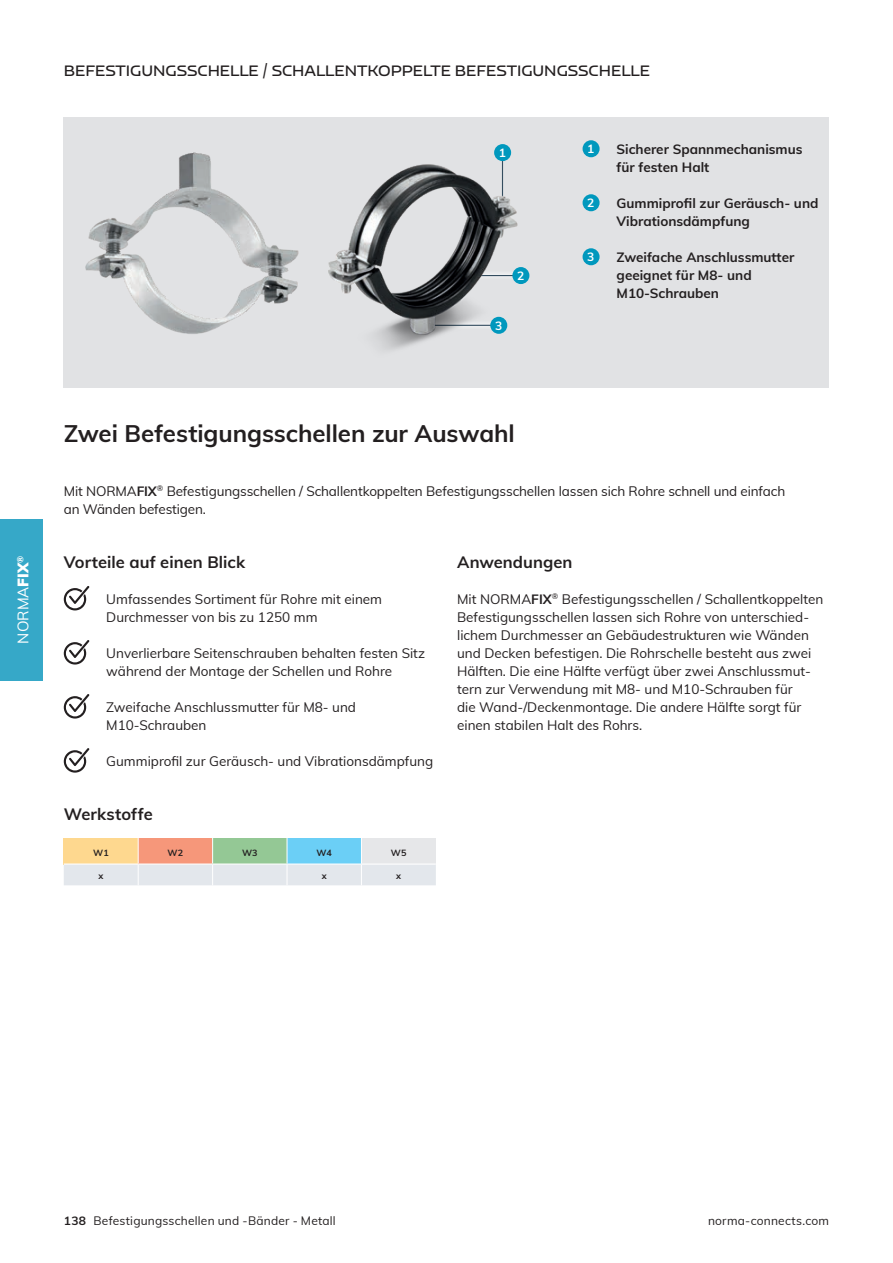
<style>
.page{position:relative;width:893px;height:1263px;background:#fff}
.page>*{position:absolute;margin:0;border:0;box-sizing:border-box;transform-origin:0 0}
.Headlines___level_02{font:700 24px "Muli";color:#231f20}
.Headlines___level_03{font:700 16.5px "Muli";letter-spacing:.005em;color:#231f20}
.t1{font:600 15px "Nizzoli";color:#231f20}
.t2{font:15px "Muli";color:#fff}
.Text_body{font:13.5px/18px "Muli";color:#231f20}
.Text_body-2{font:700 13.5px/18px "Muli";color:#231f20}
.t3{font:12px "Muli";letter-spacing:.015em;color:#231f20}
.Nummerierung{font:700 12px "Muli";color:#fff}
.t4{font:700 12px "Muli";color:#231f20}
.t5{font:700 9px "Muli";color:#231f20}
.s1{font-weight:900}
.s2{font-weight:700}
</style>
<div class="page">
<div style="left:0;top:519px;width:43px;height:161px;background:#36a8c8"></div>
<div style="left:64px;top:118px;width:765px;height:270px;background:#e1e2e4"></div>
<svg style="left:64px;top:838px;width:372px;height:47px;background:#d2d6cc"></svg>
<hr style="left:64px;top:863px;width:74px;height:2px;background:#fff">
<hr style="left:138px;top:863px;width:75px;height:2px;background:#fff">
<hr style="left:213px;top:863px;width:74px;height:2px;background:#fff">
<hr style="left:287px;top:863px;width:74px;height:2px;background:#fff">
<hr style="left:361px;top:863px;width:75px;height:2px;background:#fff">
<svg style="left:64px;top:586px;width:25px;height:24px"></svg>
<svg style="left:64px;top:640px;width:25px;height:24px"></svg>
<svg style="left:64px;top:694px;width:25px;height:24px"></svg>
<img style="left:85px;top:152px;width:180px;height:182px">
<svg style="left:64px;top:748px;width:25px;height:25px"></svg>
<div style="left:583px;top:140px;width:17px;height:17px;background:#0098bd;border-radius:50%"></div>
<div style="left:583px;top:194px;width:17px;height:17px;background:#0098bd;border-radius:50%"></div>
<div style="left:583px;top:248px;width:17px;height:17px;background:#0098bd;border-radius:50%"></div>
<svg style="left:494px;top:144px;width:17px;height:17px"></svg>
<img style="left:265px;top:146px;width:265px;height:204px">
<p class="t1" style="left:64px;top:62px;width:588px">BEFESTIGUNGSSCHELLE / SCHALLENTKOPPELTE BEFESTIGUNGSSCHELLE</p>
<p class="Nummerierung" style="left:499px;top:144px;width:9px">1</p>
<p class="Nummerierung" style="left:517px;top:267px;width:9px">2</p>
<p class="Nummerierung" style="left:495px;top:316px;width:9px">3</p>
<p class="Nummerierung" style="left:587px;top:140px;width:9px">1</p>
<p class="Nummerierung" style="left:587px;top:194px;width:9px">2</p>
<p class="Nummerierung" style="left:587px;top:248px;width:9px">3</p>
<p class="Text_body-2" style="left:617px;top:139px;width:187px">Sicherer Spannmechanismus für festen Halt</p>
<p class="Text_body-2" style="left:617px;top:193px;width:203px">Gummiprofil zur Geräusch- und<br>Vibrationsdämpfung</p>
<p class="Text_body-2" style="left:617px;top:247px;width:179px">Zweifache Anschlussmutter geeignet für M8- und<br>M10-Schrauben</p>
<p class="t2" style="left:12px;top:644px;width:90px;rotate:-90deg">NORMA<span class="s1">FIX</span><sup>®</sup></p>
<p class="Headlines___level_02" style="left:64px;top:416px;width:453px">Zwei Befestigungsschellen zur Auswahl</p>
<p class="Text_body" style="left:64px;top:481px;width:723px">Mit NORMA<span class="s2">FIX</span><sup>®</sup> Befestigungsschellen / Schallentkoppelten Befestigungsschellen lassen sich Rohre schnell und einfach an Wänden befestigen.</p>
<p class="Headlines___level_03" style="left:457px;top:550px;width:117px">Anwendungen</p>
<p class="Text_body" style="left:457px;top:589px;width:368px">Mit NORMA<span class="s2">FIX</span><sup>®</sup> Befestigungsschellen / Schallentkoppelten Befestigungsschellen lassen sich Rohre von unterschied&shy;lichem Durchmesser an Gebäudestrukturen wie Wänden und Decken befestigen. Die Rohrschelle besteht aus zwei Hälften. Die eine Hälfte verfügt über zwei Anschlussmut&shy;tern zur Verwendung mit M8- und M10-Schrauben für<br>die Wand-/Deckenmontage. Die andere Hälfte sorgt für einen stabilen Halt des Rohrs.</p>
<p class="Headlines___level_03" style="left:64px;top:550px;width:183px">Vorteile auf einen Blick</p>
<p class="Text_body" style="left:106px;top:589px;width:277px">Umfassendes Sortiment für Rohre mit einem<br>Durchmesser von bis zu 1250 mm</p>
<p class="Text_body" style="left:106px;top:643px;width:320px">Unverlierbare Seitenschrauben behalten festen Sitz während der Montage der Schellen und Rohre</p>
<p class="Text_body" style="left:106px;top:697px;width:251px">Zweifache Anschlussmutter für M8- und<br>M10-Schrauben</p>
<p class="Text_body" style="left:106px;top:751px;width:328px">Gummiprofil zur Geräusch- und Vibrationsdämpfung</p>
<p class="Headlines___level_03" style="left:64px;top:802px;width:90px">Werkstoffe</p>
<p class="t5" style="left:93px;top:846px;width:17px">W1</p>
<p class="t5" style="left:168px;top:846px;width:17px">W2</p>
<p class="t5" style="left:242px;top:846px;width:17px">W3</p>
<p class="t5" style="left:316px;top:846px;width:17px">W4</p>
<p class="t5" style="left:391px;top:846px;width:17px">W5</p>
<p class="t5" style="left:99px;top:869px;width:6px">x</p>
<p class="t5" style="left:322px;top:869px;width:6px">x</p>
<p class="t5" style="left:396px;top:869px;width:6px">x</p>
<p class="t4" style="left:64px;top:1211px;width:24px">138</p>
<p class="t3" style="left:94px;top:1212px;width:244px">Befestigungsschellen und -Bänder - Metall</p>
<p class="t3" style="left:708px;top:1212px;width:123px">norma-connects.com</p>
</div>
